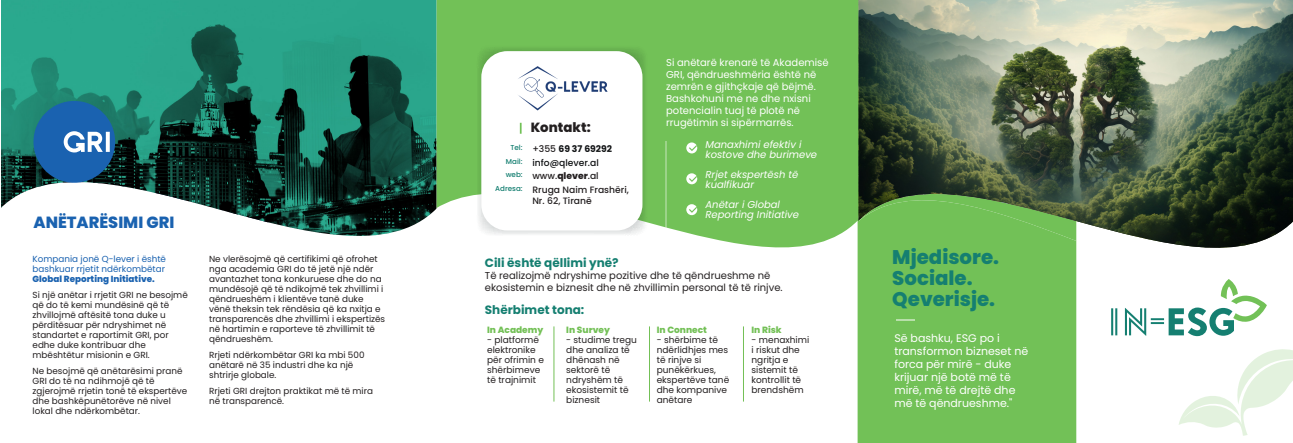
<style>
.page{position:relative;width:1293px;height:443px;background:#fff}
.page>*{position:absolute;margin:0;border:0;box-sizing:border-box;transform-origin:0 0}
.t1{font:800 19.7px/21.1px "Poppins";color:#157f71}
.t2{font:800 16.1px "Poppins";color:#1a62b0}
.t3{font:800 13.3px "Poppins";color:#231f20}
.t4{font:700 12px "Poppins";color:#157f71}
.t5{font:11px/13px "Poppins";color:#fff}
.t6{font:10px/12px "Poppins";color:#fff}
.t7{font:10px/12px "Poppins";color:#231f20}
.t8{font:italic 10px/10px "Poppins";color:#fff}
.t9{font:500 9.2px/13.6px "Poppins";color:#231f20}
.t10{font:9px/10px "Poppins";color:#231f20}
.t11{font:800 9px "Poppins";color:#73c056}
.t12{font:8.8px/10px "Poppins";color:#231f20}
.t13{font:8.8px/10px "Poppins";color:#1a62b0}
.t14{font:800 8.8px "Poppins";color:#1a62b0}
.t15{font:500 7.2px/13.6px "Poppins";color:#157f71;text-align:right}
.s1{font-weight:700;color:#111315}
.s2{color:#111315}
.s3{font-weight:800}
</style>
<div class="page">
<div style="left:436px;top:0;width:422px;height:442px;background:#72c157"></div>
<svg style="left:436px;top:144px;width:421px;height:298px;fill:#fff"></svg>
<div style="left:858px;top:267px;width:218px;height:175px;background:#72c157"></div>
<img style="left:858px;top:0;width:435px;height:267px">
<hr style="left:1115px;top:308px;width:2px;height:27px;background:#157f71">
<hr style="left:1111px;top:308px;width:2px;height:27px;background:#157f71">
<svg style="left:1125px;top:279px;width:142px;height:57px"></svg>
<hr style="left:665px;top:141px;width:2px;height:106px;background:#fff">
<svg style="left:686px;top:142px;width:11px;height:11px"></svg>
<svg style="left:686px;top:173px;width:11px;height:11px"></svg>
<svg style="left:686px;top:204px;width:11px;height:11px"></svg>
<svg style="left:476px;top:48px;width:171px;height:188px"></svg>
<div style="left:481px;top:51px;width:161px;height:179px;background:#fff;border-radius:26px"></div>
<img style="left:518px;top:66px;width:90px;height:44px">
<img style="left:1px;top:0;width:435px;height:236px">
<div style="left:33px;top:101px;width:82px;height:81px;background:#1a62b0;border-radius:50%"></div>
<svg style="left:64px;top:131px;width:46px;height:21px"></svg>
<svg style="left:1179px;top:349px;width:114px;height:86px"></svg>
<svg style="left:896px;top:318px;width:19px;height:2px"></svg>
<hr style="left:554px;top:326px;width:1px;height:75px;background:#73c056">
<hr style="left:649px;top:326px;width:1px;height:75px;background:#73c056">
<hr style="left:743px;top:326px;width:1px;height:75px;background:#73c056">
<h2 class="t2" style="left:33px;top:213px;width:142px">ANËTARËSIMI GRI</h2>
<p class="t13" style="left:33px;top:253px;width:135px">Kompania jonë Q-lever i është bashkuar rrjetit ndërkombëtar</p>
<p class="t14" style="left:33px;top:273px;width:124px">Global Reporting Initiative.</p>
<p class="t12" style="left:33px;top:289px;width:157px">Si një anëtar i rrjetit GRI ne besojmë që do të kemi mundësinë që të zhvillojmë aftësitë tona duke u përditësuar për ndryshimet në standartet e raportimit GRI, por edhe duke kontribuar dhe mbështëtur misionin e GRI.</p>
<p class="t12" style="left:33px;top:365px;width:156px">Ne besojmë që anëtarësimi pranë<br>GRI do të na ndihmojë që të zgjerojmë rrjetin tonë të ekspertëve dhe bashkëpunëtorëve në nivel lokal dhe ndërkombëtar.</p>
<p class="t12" style="left:209px;top:253px;width:178px">Ne vlerësojmë që certifikimi që ofrohet nga academia GRI do të jetë një ndër avantazhet tona konkuruese dhe do na mundësojë që të ndikojmë tek zhvillimi i qëndrueshëm i klientëve tanë duke vënë theksin tek rëndësia që ka nxitja e transparencës dhe zhvillimi i ekspertizës në hartimin e raporteve të zhvillimit të qëndrueshëm.</p>
<p class="t12" style="left:209px;top:349px;width:157px">Rrjeti ndërkombëtar GRI ka mbi 500 anëtarë në 35 industri dhe ka një shtrirje globale.</p>
<p class="t12" style="left:209px;top:385px;width:165px">Rrjeti GRI drejton praktikat më të mira në transparencë.</p>
<p class="t15" style="left:495px;top:140px;width:29px">Tel:<br>Mail: web:<br>Adresa:</p>
<h3 class="t3" style="left:531px;top:120px;width:62px">Kontakt:</h3>
<p class="t9" style="left:532px;top:142px;width:98px">+355 <span class="s1">69 37 69292 </span><span class="s2">info@qlever.al </span>www.<span class="s3">qlever</span>.al<br>Rruga Naim Frashëri,</p>
<p class="t9" style="left:532px;top:194px;width:61px">Nr. 62, Tiranë</p>
<p class="t6" style="left:666px;top:57px;width:164px">Si anëtarë krenarë të Akademisë<br>GRI, qëndrueshmëria është në zemrën e gjithçkaje që bëjmë.<br>Bashkohuni me ne dhe nxisni potencialin tuaj të plotë në rrugëtimin si sipërmarrës.</p>
<p class="t8" style="left:705px;top:139px;width:113px">Manaxhimi efektiv i kostove dhe burimeve</p>
<p class="t8" style="left:705px;top:169px;width:94px">Rrjet ekspertësh të kualfikuar</p>
<p class="t8" style="left:705px;top:199px;width:95px">Anëtar i Global<br>Reporting Initiative</p>
<h3 class="t4" style="left:485px;top:255px;width:135px">Cili është qëllimi ynë?</h3>
<p class="t7" style="left:485px;top:269px;width:299px">Të realizojmë ndryshime pozitive dhe të qëndrueshme në ekosistemin e biznesit dhe në zhvillimin personal të të rinjve.</p>
<h3 class="t4" style="left:485px;top:302px;width:101px">Shërbimet tona:</h3>
<p class="t11" style="left:487px;top:324px;width:58px">In Academy</p>
<p class="t10" style="left:487px;top:334px;width:58px">- platformë elektronike për ofrimin e shërbimeve të trajnimit</p>
<p class="t11" style="left:566px;top:324px;width:45px">In Survey</p>
<p class="t10" style="left:566px;top:334px;width:72px">- studime tregu dhe analiza të dhënash në sektorë të ndryshëm të ekosistemit të biznesit</p>
<p class="t11" style="left:657px;top:324px;width:52px">In Connect</p>
<p class="t10" style="left:657px;top:334px;width:74px">- shërbime të ndërlidhjes mes të rinjve si punëkërkues, ekspertëve tanë dhe kompanive anëtare</p>
<p class="t11" style="left:751px;top:324px;width:32px">In Risk</p>
<p class="t10" style="left:751px;top:334px;width:59px">- menaxhimi i riskut dhe ngritja e sistemit të kontrollit të brendshëm</p>
<h1 class="t1" style="left:892px;top:246px;width:108px">Mjedisore.<br>Sociale.<br>Qeverisje.</h1>
<p class="t5" style="left:894px;top:331px;width:135px">Së bashku, ESG po i transformon bizneset në forca për mirë - duke krijuar një botë më të mirë, më të drejtë dhe më të qëndrueshme."</p>
</div>
